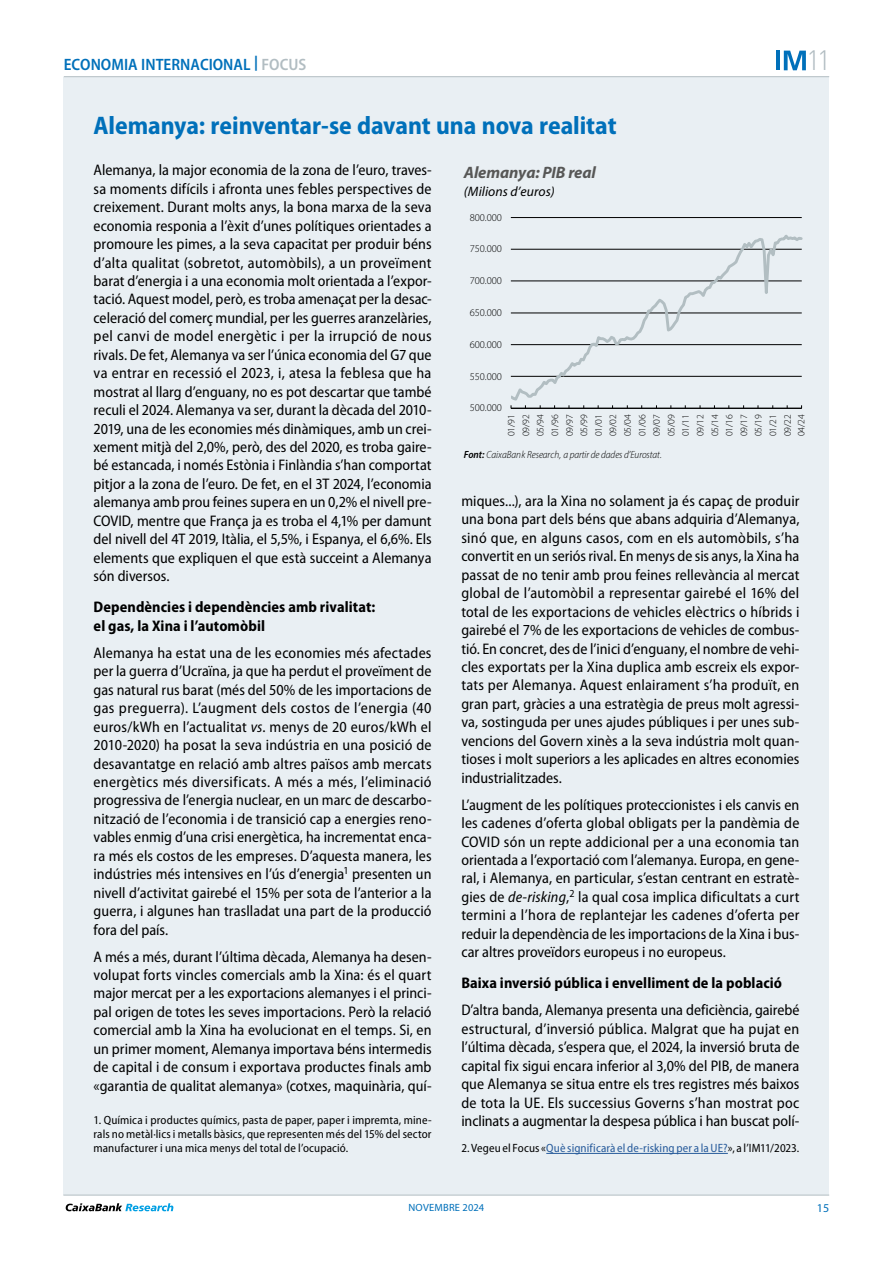
<style>
.page{position:relative;width:893px;height:1263px;background:#fff}
.page>*{position:absolute;margin:0;border:0;box-sizing:border-box;transform-origin:0 0}
.t1{font:300 27.6px "DIN Pro";color:#b2bdc2}
.t2{font:700 semi-condensed 25.5px "Myriad Pro";letter-spacing:-.005em;color:#0070ba}
.t3{font:600 semi-condensed 16.5px "Myriad Pro";color:#0070ba}
.t4{font:italic 700 16.5px "Myriad Pro";letter-spacing:-.01em;color:#575756}
.t5{font:semi-condensed 15.3px/18.5px "Myriad Pro";color:#000;text-align:justify}
.t6{font:700 semi-condensed 15.3px/18.5px "Myriad Pro";letter-spacing:.005em;color:#000}
.t7{font:italic 13.65px "Myriad Pro";letter-spacing:.005em;color:#000}
.t8{font:semi-condensed 12px/14.2px "Myriad Pro";letter-spacing:.01em;color:#000;text-align:justify}
.t9{font:semi-condensed 12px "Myriad Pro";letter-spacing:.01em;color:#275b9b}
.t10{font:12px "Myriad Pro";color:#0070ba}
.t11{font:300 10.5px "Myriad Pro";letter-spacing:-.005em;color:#000}
.t12{font:italic 300 semi-condensed 10.5px "Myriad Pro";letter-spacing:-.01em;color:#000}
.t13{font:10.5px "Myriad Pro";letter-spacing:.02em;color:#0070ba}
.t14{font:300 9.75px/14.5px "Myriad Pro";letter-spacing:-.005em;color:#000;text-align:justify}
.s1{color:#b2bdc2}
.s2{font-style:italic}
.s3{font-weight:600}
.s4{color:#000}
</style>
<div class="page">
<div style="left:64px;top:77px;width:765px;height:1118px;background:#e9eff3"></div>
<hr style="left:64px;top:76px;width:765px;height:1px;background:#b2bdc2">
<hr style="left:63px;top:1195px;width:766px;height:1px;background:#b2bdc2">
<svg style="left:66px;top:1203px;width:107px;height:8px"></svg>
<svg style="left:784px;top:51px;width:22px;height:19px"></svg>
<hr style="left:776px;top:51px;width:4px;height:19px;background:#0070ba">
<hr style="left:511px;top:217px;width:291px;height:1px;background:#000">
<hr style="left:511px;top:408px;width:291px;height:1px;background:#000">
<svg style="left:511px;top:235px;width:292px;height:166px"></svg>
<hr style="left:546px;top:1153px;width:182px;height:1px;background:#275b9b">
<p class="t3" style="left:64px;top:55px;width:244px">ECONOMIA INTERNACIONAL <sup>|</sup> <span class="s1">FOCUS</span></p>
<h1 class="t1" style="left:806px;top:39px;width:26px">11</h1>
<h2 class="t2" style="left:94px;top:111px;width:525px">Alemanya: reinventar-se davant una nova realitat</h2>
<p class="t5" style="left:94px;top:161px;width:340px">Alemanya, la major economia de la zona de l’euro, traves&shy;sa moments difícils i afronta unes febles perspectives de creixement. Durant molts anys, la bona marxa de la seva economia responia a l’èxit d’unes polítiques orientades a promoure les pimes, a la seva capacitat per produir béns d’alta qualitat (sobretot, automòbils), a un proveïment barat d’energia i a una economia molt orientada a l’expor&shy;tació. Aquest model, però, es troba amenaçat per la desac&shy;celeració del comerç mundial, per les guerres aranzelàries, pel canvi de model energètic i per la irrupció de nous rivals. De fet, Alemanya va ser l’única economia del G7 que va entrar en recessió el 2023, i, atesa la feblesa que ha mostrat al llarg d’enguany, no es pot descartar que també reculi el 2024. Alemanya va ser, durant la dècada del 2010- 2019, una de les economies més dinàmiques, amb un crei&shy;xement mitjà del 2,0%, però, des del 2020, es troba gaire&shy;bé estancada, i només Estònia i Finlàndia s’han comportat pitjor a la zona de l’euro. De fet, en el 3T 2024, l’economia alemanya amb prou feines supera en un 0,2% el nivell pre-COVID, mentre que França ja es troba el 4,1% per damunt del nivell del 4T 2019, Itàlia, el 5,5%, i Espanya, el 6,6%. Els elements que expliquen el que està succeint a Alemanya són diversos.</p>
<p class="t6" style="left:94px;top:598px;width:283px">Dependències i dependències amb rivalitat: el gas, la Xina i l’automòbil</p>
<p class="t5" style="left:94px;top:644px;width:340px">Alemanya ha estat una de les economies més afectades per la guerra d’Ucraïna, ja que ha perdut el proveïment de gas natural rus barat (més del 50% de les importacions de gas preguerra). L’augment dels costos de l’energia (40 euros/kWh en l’actualitat <span class="s2">vs</span>. menys de 20 euros/kWh el 2010-2020) ha posat la seva indústria en una posició de desavantatge en relació amb altres països amb mercats energètics més diversificats. A més a més, l’eliminació progressiva de l’energia nuclear, en un marc de descarbo&shy;nització de l’economia i de transició cap a energies reno&shy;vables enmig d’una crisi energètica, ha incrementat enca&shy;ra més els costos de les empreses. D’aquesta manera, les indústries més intensives en l’ús d’energia<sup>1</sup> presenten un nivell d’activitat gairebé el 15% per sota de l’anterior a la guerra, i algunes han traslladat una part de la producció fora del país.</p>
<p class="t5" style="left:94px;top:947px;width:340px">A més a més, durant l’última dècada, Alemanya ha desen&shy;volupat forts vincles comercials amb la Xina: és el quart major mercat per a les exportacions alemanyes i el princi&shy;pal origen de totes les seves importacions. Però la relació comercial amb la Xina ha evolucionat en el temps. Si, en un primer moment, Alemanya importava béns intermedis de capital i de consum i exportava productes finals amb «garantia de qualitat alemanya» (cotxes, maquinària, quí-</p>
<p class="t4" style="left:464px;top:162px;width:133px">Alemanya: PIB real</p>
<p class="t7" style="left:464px;top:183px;width:92px">(Milions d’euros)</p>
<p class="t11" style="left:470px;top:211px;width:34px">800.000</p>
<p class="t11" style="left:470px;top:242px;width:34px">750.000</p>
<p class="t11" style="left:470px;top:274px;width:34px">700.000</p>
<p class="t11" style="left:470px;top:306px;width:34px">650.000</p>
<p class="t11" style="left:470px;top:338px;width:34px">600.000</p>
<p class="t11" style="left:470px;top:370px;width:34px">550.000</p>
<p class="t11" style="left:470px;top:402px;width:34px">500.000</p>
<p class="t14" style="left:504px;top:436px;width:24px;rotate:-90deg">01/91<br>09/92<br>05/94<br>01/96<br>09/97<br>05/99<br>01/01<br>09/02<br>05/04<br>01/06<br>09/07<br>05/09<br>01/11<br>09/12<br>05/14<br>01/16<br>09/17<br>05/19<br>01/21<br>09/22<br>04/24</p>
<p class="t12" style="left:464px;top:448px;width:200px"><span class="s3">Font:</span> CaixaBank Research, a partir de dades d’Eurostat.</p>
<p class="t5" style="left:461px;top:492px;width:340px">miques...), ara la Xina no solament ja és capaç de produir una bona part dels béns que abans adquiria d’Alemanya, sinó que, en alguns casos, com en els automòbils, s’ha convertit en un seriós rival. En menys de sis anys, la Xina ha passat de no tenir amb prou feines rellevància al mercat global de l’automòbil a representar gairebé el 16% del total de les exportacions de vehicles elèctrics o híbrids i gairebé el 7% de les exportacions de vehicles de combus&shy;tió. En concret, des de l’inici d’enguany, el nombre de vehi&shy;cles exportats per la Xina duplica amb escreix els expor&shy;tats per Alemanya. Aquest enlairament s’ha produït, en gran part, gràcies a una estratègia de preus molt agressi&shy;va, sostinguda per unes ajudes públiques i per unes sub&shy;vencions del Govern xinès a la seva indústria molt quan&shy;tioses i molt superiors a les aplicades en altres economies industrialitzades.</p>
<p class="t5" style="left:461px;top:796px;width:340px">L’augment de les polítiques proteccionistes i els canvis en les cadenes d’oferta global obligats per la pandèmia de COVID són un repte addicional per a una economia tan orientada a l’exportació com l’alemanya. Europa, en gene&shy;ral, i Alemanya, en particular, s’estan centrant en estratè&shy;gies de <span class="s2">de-risking</span>,<sup>2</sup> la qual cosa implica dificultats a curt termini a l’hora de replantejar les cadenes d’oferta per reduir la dependència de les importacions de la Xina i bus&shy;car altres proveïdors europeus i no europeus.</p>
<p class="t6" style="left:461px;top:974px;width:322px">Baixa inversió pública i envelliment de la població</p>
<p class="t5" style="left:461px;top:1001px;width:340px">D’altra banda, Alemanya presenta una deficiència, gairebé estructural, d’inversió pública. Malgrat que ha pujat en l’última dècada, s’espera que, el 2024, la inversió bruta de capital fix sigui encara inferior al 3,0% del PIB, de manera que Alemanya se situa entre els tres registres més baixos de tota la UE. Els successius Governs s’han mostrat poc inclinats a augmentar la despesa pública i han buscat polí-</p>
<p class="t8" style="left:94px;top:1113px;width:340px">1. Química i productes químics, pasta de paper, paper i impremta, mine&shy;rals no metàl·lics i metalls bàsics, que representen més del 15% del sector manufacturer i una mica menys del total de l’ocupació.</p>
<p class="t9" style="left:461px;top:1142px;width:340px"><span class="s4">2. Vegeu el Focus «</span>Què significarà el de-risking per a la UE?<span class="s4">», a l’IM11/2023.</span></p>
<p class="t13" style="left:408px;top:1202px;width:77px">NOVEMBRE 2024</p>
<p class="t10" style="left:817px;top:1202px;width:14px">15</p>
</div>
